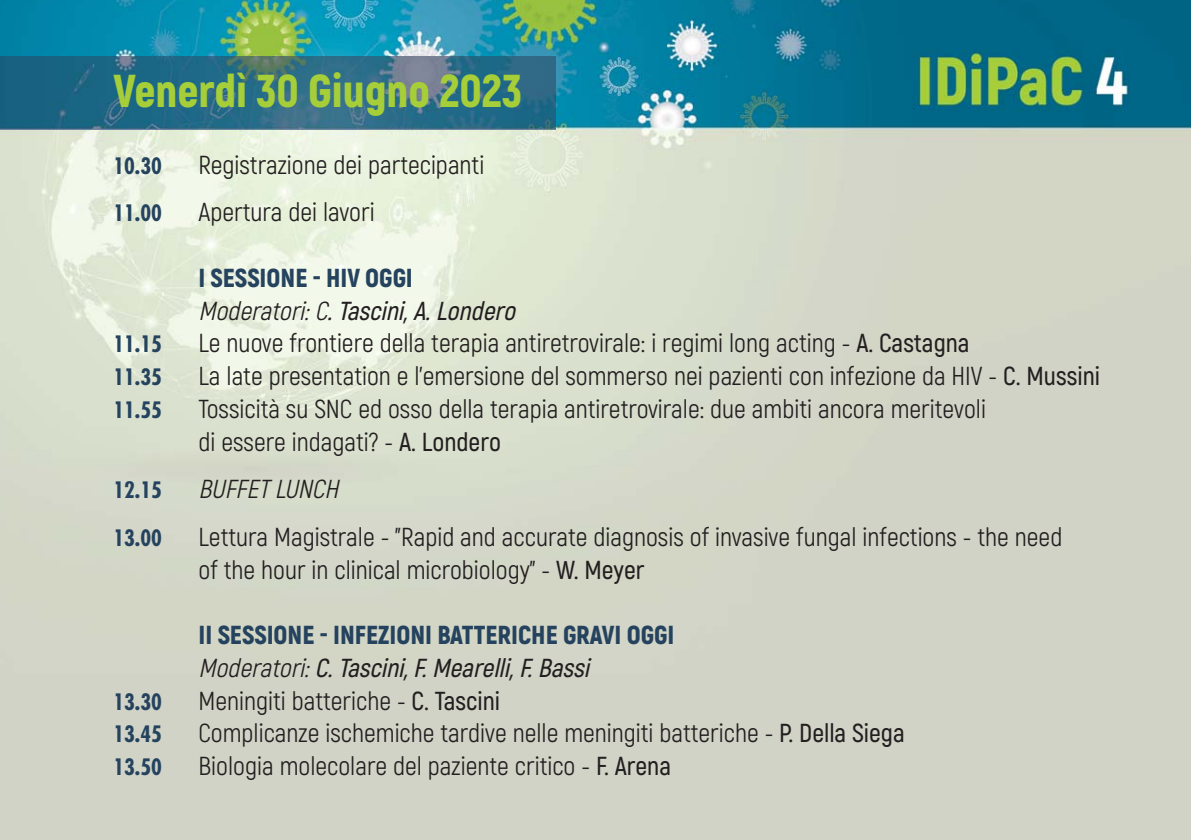
<style>
.page{position:relative;width:1191px;height:840px;background:#fff}
.page>*{position:absolute;margin:0;border:0;box-sizing:border-box;transform-origin:0 0}
.t1{font:900 46px "Akrobat";color:#a6ce39}
.t2{font:26px/32.8px "Akrobat";color:#231f20}
.t3{font:900 26px/32.8px "Akrobat";color:#25435e}
.t4{font:italic 600 26px/32.8px "Akrobat";color:#231f20}
.t5{font:italic 26px "Akrobat";color:#231f20}
.t6{font:700 condensed 22px "Futura";color:#25435e}
.s1{font-weight:900;font-style:normal;color:#25435e}
.s2{font-weight:400}
.s3{font-weight:600}
.s4{font-weight:400;font-style:italic;color:#231f20}
.s5{font-weight:600;font-style:italic;color:#231f20}
</style>
<div class="page">
<img style="left:0;top:0;width:1191px;height:839px">
<img style="left:0;top:57px;width:556px;height:72px">
<h1 class="t1" style="left:113px;top:74px;width:410px">Venerdì 30 Giugno 2023</h1>
<p class="t6" style="left:113px;top:156px;width:50px">10.30</p>
<p class="t2" style="left:198px;top:150px;width:287px">Registrazione dei partecipanti</p>
<p class="t6" style="left:113px;top:203px;width:50px">11.00</p>
<p class="t2" style="left:198px;top:198px;width:178px">Apertura dei lavori</p>
<p class="t4" style="left:198px;top:263px;width:323px"><span class="s1">I SESSIONE - HIV OGGI<br></span><span class="s2">Moderatori:C</span>.Tascini,A.Londero</p>
<p class="t6" style="left:113px;top:334px;width:50px">11.15</p>
<p class="t2" style="left:198px;top:329px;width:772px">Le nuove frontiere della terapia antiretrovirale: i regimi long acting - <span class="s3">A. Castagna</span></p>
<p class="t6" style="left:113px;top:367px;width:50px">11.35</p>
<p class="t2" style="left:198px;top:362px;width:903px">La late presentation e l'emersione del sommerso nei pazienti con infezione da HIV - <span class="s3">C. Mussini</span></p>
<p class="t6" style="left:113px;top:400px;width:50px">11.55</p>
<p class="t2" style="left:198px;top:394px;width:789px">Tossicità su SNC ed osso della terapia antiretrovirale: due ambiti ancora meritevoli di essere indagati? - <span class="s3">A. Londero</span></p>
<p class="t6" style="left:113px;top:480px;width:50px">12.15</p>
<p class="t5" style="left:198px;top:479px;width:146px">BUFFET LUNCH</p>
<p class="t6" style="left:113px;top:527px;width:50px">13.00</p>
<p class="t2" style="left:198px;top:522px;width:865px">Lettura Magistrale - "Rapid and accurate diagnosis of invasive fungal infections - the need of the hour in clinical microbiology" - <span class="s3">W. Meyer</span></p>
<p class="t3" style="left:198px;top:620px;width:477px">II SESSIONE - INFEZIONI BATTERICHE GRAVI OGGI<br><span class="s4">Moderatori:</span><span class="s5">C.Tascini,F.Mearelli,F.Bassi</span></p>
<p class="t6" style="left:113px;top:691px;width:50px">13.30</p>
<p class="t2" style="left:198px;top:685px;width:303px">Meningiti batteriche - <span class="s3">C. Tascini</span></p>
<p class="t6" style="left:113px;top:724px;width:50px">13.45</p>
<p class="t2" style="left:198px;top:718px;width:707px">Complicanze ischemiche tardive nelle meningiti batteriche - <span class="s3">P. Della Siega</span></p>
<p class="t6" style="left:113px;top:756px;width:50px">13.50</p>
<p class="t2" style="left:198px;top:751px;width:474px">Biologia molecolare del paziente critico - <span class="s3">F. Arena</span></p>
</div>
